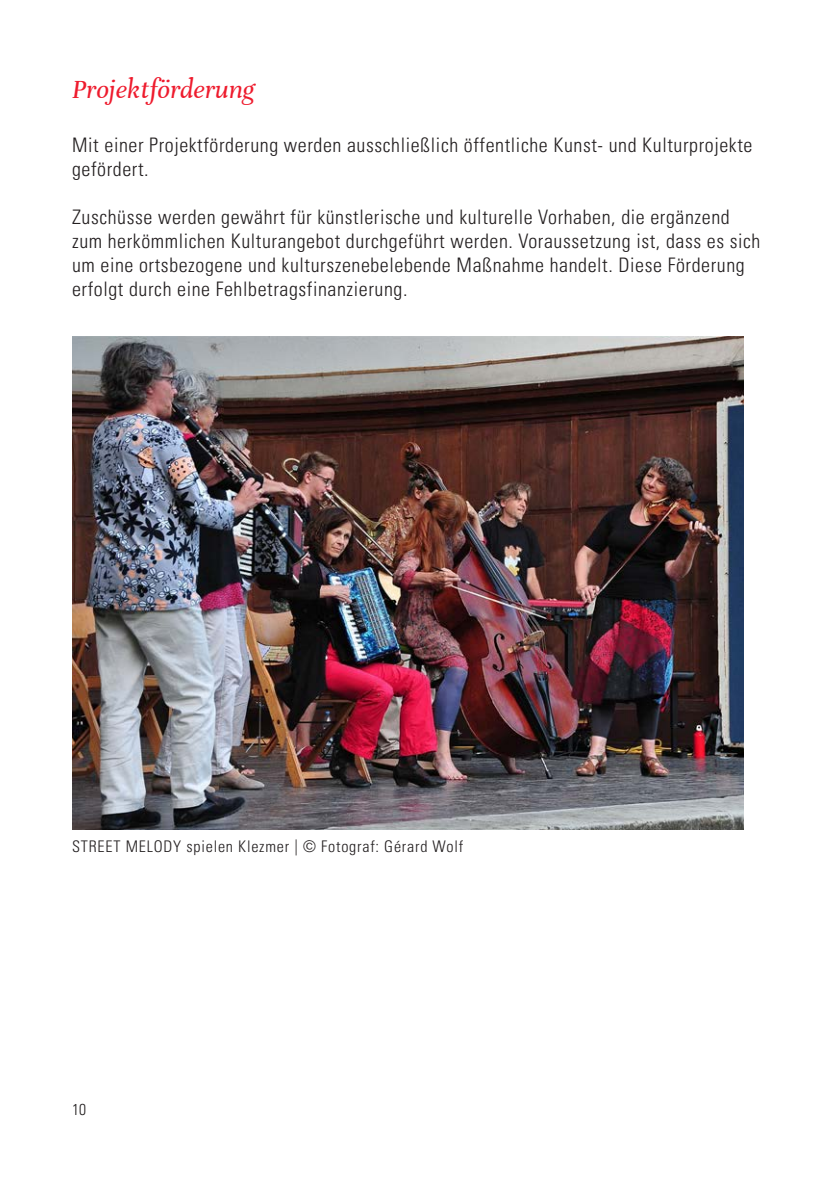
<style>
.page{position:relative;width:840px;height:1191px;background:#fff}
.page>*{position:absolute;margin:0;border:0;box-sizing:border-box;transform-origin:0 0}
.t1{font:italic 28px "Unna";color:#ee1b2d}
.t2{font:300 condensed 20px/24px "Univers LT Pro";letter-spacing:.03em;color:#231f20}
.t3{font:300 condensed 16px "Univers LT Pro";letter-spacing:.05em;color:#231f20}
.t4{font:300 condensed 15.8px "Univers LT Pro";color:#231f20}
</style>
<div class="page">
<img style="left:72px;top:336px;width:670px;height:493px">
<h1 class="t1" style="left:72px;top:73px;width:184px">Projektförderung</h1>
<p class="t2" style="left:72px;top:132px;width:681px">Mit einer Projektförderung werden ausschließlich öffentliche Kunst- und Kulturprojekte gefördert.</p>
<p class="t2" style="left:72px;top:204px;width:689px">Zuschüsse werden gewährt für künstlerische und kulturelle Vorhaben, die ergänzend zum herkömmlichen Kulturangebot durchgeführt werden. Voraussetzung ist, dass es sich um eine ortsbezogene und kulturszenebelebende Maßnahme handelt. Diese Förderung erfolgt durch eine Fehlbetragsfinanzierung.</p>
<p class="t3" style="left:72px;top:835px;width:392px">STREET MELODY spielen Klezmer | © Fotograf: Gérard Wolf</p>
<p class="t4" style="left:72px;top:1098px;width:16px">10</p>
</div>
